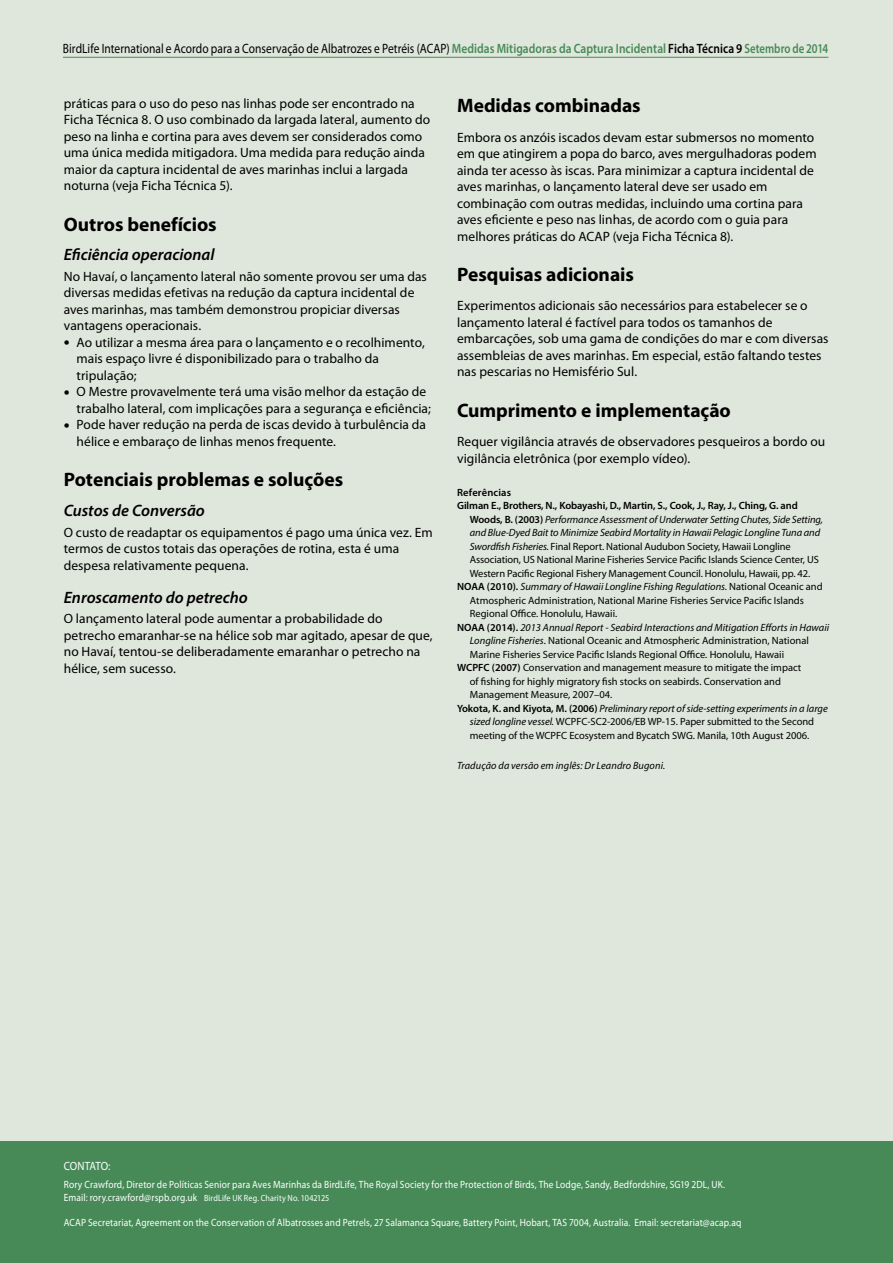
<style>
.page{position:relative;width:893px;height:1263px;background:#fff}
.page>*{position:absolute;margin:0;border:0;box-sizing:border-box;transform-origin:0 0}
.t1{font:700 19.5px "Myriad Pro";color:#000}
.t2{font:italic 600 16.5px "Myriad Pro";color:#000}
.t3{font:13.5px/16.5px "Myriad Pro";letter-spacing:.005em;color:#000}
.t4{font:13.5px "Myriad Pro";letter-spacing:.005em;color:#000;scale:.85 1}
.t5{font:12px "Myriad Pro";letter-spacing:-.015em;color:#fff;scale:.9 1}
.t6{font:10.5px "Myriad Pro";letter-spacing:-.005em;color:#000}
.t7{font:italic 10.5px "Myriad Pro";letter-spacing:-.005em;color:#000}
.t8{font:10.5px/13.5px "Myriad Pro";letter-spacing:.01em;color:#fff;scale:.9 1}
.t9{font:600 10.5px "Myriad Pro";letter-spacing:-.01em;color:#000}
.t10{font:600 10.5px "Myriad Pro";letter-spacing:.015em;color:#000}
.s1{font-weight:600;color:#478a57}
.s2{font-weight:600}
.s3{font-size:21px}
.s4{font-weight:600;font-style:normal}
.s5{font-style:italic}
.s6{font-style:normal}
.s7{font-size:9px}
</style>
<div class="page">
<div style="left:0;top:0;width:893px;height:1167px;background:#dfe6db"></div>
<div style="left:0;top:1141px;width:893px;height:122px;background:#478a57"></div>
<hr style="left:63px;top:57px;width:765px;height:1px;background:#478a57">
<p class="t4" style="left:63px;top:40px;width:902px">BirdLife International e Acordo para a Conservação de Albatrozes e Petréis (ACAP) <span class="s1">Medidas Mitigadoras da Captura Incidental</span> <span class="s2">Ficha Técnica 9</span> <span class="s1">Setembro de 2014</span></p>
<p class="t3" style="left:64px;top:95px;width:368px">práticas para o uso do peso nas linhas pode ser encontrado na Ficha Técnica 8. O uso combinado da largada lateral, aumento do peso na linha e cortina para aves devem ser considerados como uma única medida mitigadora. Uma medida para redução ainda maior da captura incidental de aves marinhas inclui a largada noturna (veja Ficha Técnica 5).</p>
<h1 class="t1" style="left:64px;top:212px;width:154px">Outros benefícios</h1>
<p class="t2" style="left:64px;top:244px;width:152px">Eficiência operacional</p>
<p class="t3" style="left:64px;top:268px;width:365px">No Havaí, o lançamento lateral não somente provou ser uma das diversas medidas efetivas na redução da captura incidental de aves marinhas, mas também demonstrou propiciar diversas vantagens operacionais.</p>
<p class="t3" style="left:77px;top:334px;width:350px;text-indent:-13px"><span class="s3">•</span> Ao utilizar a mesma área para o lançamento e o recolhimento, mais espaço livre é disponibilizado para o trabalho da tripulação;</p>
<p class="t3" style="left:77px;top:383px;width:356px;text-indent:-13px"><span class="s3">•</span> O Mestre provavelmente terá uma visão melhor da estação de trabalho lateral, com implicações para a segurança e eficiência;</p>
<p class="t3" style="left:77px;top:416px;width:351px;text-indent:-13px"><span class="s3">•</span> Pode haver redução na perda de iscas devido à turbulência da hélice e embaraço de linhas menos frequente.</p>
<h1 class="t1" style="left:64px;top:467px;width:281px">Potenciais problemas e soluções</h1>
<p class="t2" style="left:64px;top:500px;width:143px">Custos de Conversão</p>
<p class="t3" style="left:64px;top:523px;width:370px">O custo de readaptar os equipamentos é pago uma única vez. Em termos de custos totais das operações de rotina, esta é uma despesa relativamente pequena.</p>
<p class="t2" style="left:64px;top:586px;width:185px">Enroscamento do petrecho</p>
<p class="t3" style="left:64px;top:610px;width:370px">O lançamento lateral pode aumentar a probabilidade do petrecho emaranhar-se na hélice sob mar agitado, apesar de que, no Havaí, tentou-se deliberadamente emaranhar o petrecho na hélice, sem sucesso.</p>
<h1 class="t1" style="left:457px;top:93px;width:185px">Medidas combinadas</h1>
<p class="t3" style="left:457px;top:129px;width:361px">Embora os anzóis iscados devam estar submersos no momento em que atingirem a popa do barco, aves mergulhadoras podem ainda ter acesso às iscas. Para minimizar a captura incidental de aves marinhas, o lançamento lateral deve ser usado em combinação com outras medidas, incluindo uma cortina para aves eficiente e peso nas linhas, de acordo com o guia para melhores práticas do ACAP (veja Ficha Técnica 8).</p>
<h1 class="t1" style="left:457px;top:262px;width:178px">Pesquisas adicionais</h1>
<p class="t3" style="left:457px;top:297px;width:373px">Experimentos adicionais são necessários para estabelecer se o lançamento lateral é factível para todos os tamanhos de embarcações, sob uma gama de condições do mar e com diversas assembleias de aves marinhas. Em especial, estão faltando testes nas pescarias no Hemisfério Sul.</p>
<h1 class="t1" style="left:457px;top:398px;width:275px">Cumprimento e implementação</h1>
<p class="t3" style="left:457px;top:433px;width:370px">Requer vigilância através de observadores pesqueiros a bordo ou vigilância eletrônica (por exemplo vídeo).</p>
<p class="t10" style="left:457px;top:485px;width:55px">Referências</p>
<p class="t9" style="left:457px;top:499px;width:342px">Gilman E., Brothers, N., Kobayashi, D., Martin, S., Cook, J., Ray, J., Ching, G. and</p>
<p class="t7" style="left:470px;top:513px;width:355px"><span class="s4">Woods, B. (2003)</span> Performance Assessment of Underwater Setting Chutes, Side Setting,</p>
<p class="t7" style="left:470px;top:526px;width:352px">and Blue-Dyed Bait to Minimize Seabird Mortality in Hawaii Pelagic Longline Tuna and</p>
<p class="t6" style="left:470px;top:540px;width:322px"><span class="s5">Swordfish Fisheries.</span> Final Report. National Audubon Society, Hawaii Longline</p>
<p class="t6" style="left:470px;top:553px;width:350px">Association, US National Marine Fisheries Service Pacific Islands Science Center, US</p>
<p class="t6" style="left:470px;top:567px;width:342px">Western Pacific Regional Fishery Management Council. Honolulu, Hawaii, pp. 42.</p>
<p class="t7" style="left:457px;top:580px;width:367px"><span class="s4">NOAA (2010).</span> Summary of Hawaii Longline Fishing Regulations. <span class="s6">National Oceanic and</span></p>
<p class="t6" style="left:470px;top:594px;width:336px">Atmospheric Administration, National Marine Fisheries Service Pacific Islands</p>
<p class="t6" style="left:470px;top:607px;width:149px">Regional Office. Honolulu, Hawaii.</p>
<p class="t7" style="left:457px;top:621px;width:374px"><span class="s4">NOAA (2014).</span> 2013 Annual Report - Seabird Interactions and Mitigation Efforts in Hawaii</p>
<p class="t6" style="left:470px;top:634px;width:340px"><span class="s5">Longline Fisheries</span>. National Oceanic and Atmospheric Administration, National</p>
<p class="t6" style="left:470px;top:648px;width:316px">Marine Fisheries Service Pacific Islands Regional Office. Honolulu, Hawaii</p>
<p class="t6" style="left:457px;top:661px;width:346px"><span class="s2">WCPFC (2007)</span> Conservation and management measure to mitigate the impact</p>
<p class="t6" style="left:470px;top:675px;width:313px">of fishing for highly migratory fish stocks on seabirds. Conservation and</p>
<p class="t6" style="left:470px;top:688px;width:144px">Management Measure, 2007–04.</p>
<p class="t7" style="left:457px;top:702px;width:372px"><span class="s4">Yokota, K. and Kiyota, M. (2006)</span> Preliminary report of side-setting experiments in a large</p>
<p class="t6" style="left:470px;top:715px;width:346px"><span class="s5">sized longline vessel.</span> WCPFC-SC2-2006/EB WP-15. Paper submitted to the Second</p>
<p class="t6" style="left:470px;top:729px;width:341px">meeting of the WCPFC Ecosystem and Bycatch SWG. Manila, 10th August 2006.</p>
<p class="t7" style="left:457px;top:759px;width:210px">Tradução da versão em inglês: Dr Leandro Bugoni.</p>
<p class="t5" style="left:64px;top:1158px;width:53px">CONTATO:</p>
<p class="t8" style="left:64px;top:1177px;width:736px">Rory Crawford, Diretor de Políticas Senior para Aves Marinhas da BirdLife, The Royal Society for the Protection of Birds, The Lodge, Sandy, Bedfordshire, SG19 2DL, UK.<br>Email: rory.crawford@rspb.org.uk <span class="s7">BirdLife UK Reg. Charity No. 1042125</span></p>
<p class="t8" style="left:64px;top:1216px;width:754px">ACAP Secretariat, Agreement on the Conservation of Albatrosses and Petrels, 27 Salamanca Square, Battery Point, Hobart, TAS 7004, Australia. Email: secretariat@acap.aq</p>
</div>
